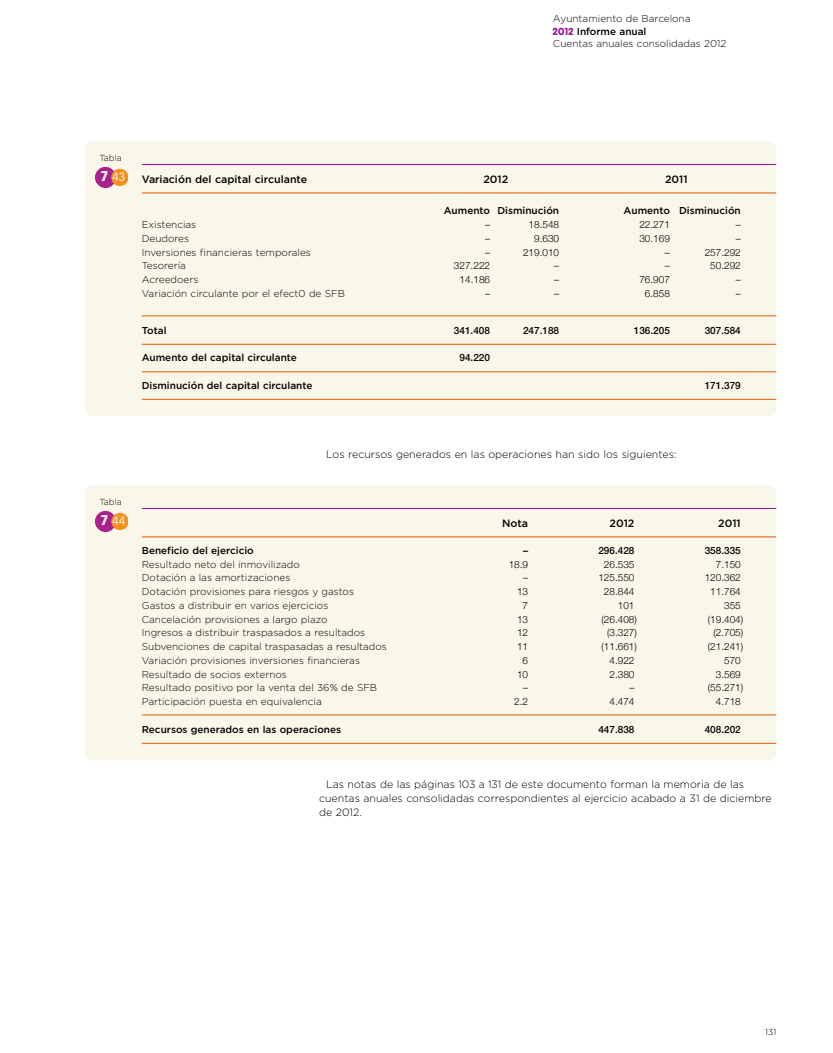
<style>
.page{position:relative;width:833px;height:1053px;background:#fff}
.page>*{position:absolute;margin:0;border:0;box-sizing:border-box;transform-origin:0 0}
.t1{font:100 12.12px "VAG Rounded";color:#fff}
.t2{font:300 10.62px/13.8px "Gotham";color:#000}
.t3{font:500 10.62px "Gotham";color:#000}
.t4{font:300 10px/12.5px "Gotham";color:#000}
.t5{font:300 10px "Helvetica Neue";color:#000}
.t6{font:500 10px "Gotham";color:#000}
.t7{font:500 10px "Helvetica Neue";color:#000}
.t8{font:300 8.75px "Gotham";color:#000}
.s1{font-family:"VAG Rounded";font-weight:900;color:#9b1798}
.s2{font-weight:500}
.s3{font-family:"Abadi";font-weight:800;font-stretch:condensed;font-size:15px}
</style>
<div class="page">
<div style="left:85px;top:141px;width:691px;height:275px;background:#f9f7ea;border-radius:7px"></div>
<hr style="left:142px;top:164px;width:634px;height:1px;background:#9b1798">
<hr style="left:142px;top:192px;width:634px;height:1px;background:#e35c00">
<hr style="left:142px;top:315px;width:634px;height:1px;background:#e35c00">
<hr style="left:142px;top:344px;width:634px;height:1px;background:#e35c00">
<hr style="left:142px;top:371px;width:634px;height:1px;background:#e35c00">
<hr style="left:142px;top:399px;width:634px;height:1px;background:#e35c00">
<div style="left:95px;top:167px;width:21px;height:20px;background:#a9218e;border-radius:50%"></div>
<div style="left:95px;top:167px;width:21px;height:20px;border:1px solid #a9218e;border-radius:50%"></div>
<div style="left:112px;top:169px;width:15px;height:16px;background:#f68e1e;border-radius:50%"></div>
<div style="left:112px;top:169px;width:15px;height:17px;border:1px solid #f68e1e;border-radius:50%"></div>
<div style="left:85px;top:485px;width:691px;height:275px;background:#f9f7ea;border-radius:7px"></div>
<hr style="left:142px;top:508px;width:634px;height:1px;background:#9b1798">
<hr style="left:142px;top:536px;width:634px;height:1px;background:#e35c00">
<hr style="left:142px;top:714px;width:634px;height:1px;background:#e35c00">
<hr style="left:142px;top:742px;width:634px;height:1px;background:#e35c00">
<div style="left:95px;top:511px;width:21px;height:20px;background:#a9218e;border-radius:50%"></div>
<div style="left:95px;top:511px;width:21px;height:20px;border:1px solid #a9218e;border-radius:50%"></div>
<div style="left:112px;top:513px;width:15px;height:16px;background:#f68e1e;border-radius:50%"></div>
<div style="left:112px;top:513px;width:15px;height:16px;border:1px solid #f68e1e;border-radius:50%"></div>
<p class="t4" style="left:553px;top:12px;width:175px">Ayuntamiento de Barcelona<br><span class="s1">2012</span> <span class="s2">Informe anual<br></span>Cuentas anuales consolidadas 2012</p>
<p class="t8" style="left:99px;top:153px;width:24px">Tabla</p>
<p class="t1" style="left:101px;top:171px;width:26px"><span class="s3">7</span> 43</p>
<p class="t3" style="left:142px;top:173px;width:167px">Variación del capital circulante</p>
<p class="t3" style="left:483px;top:173px;width:26px">2012</p>
<p class="t3" style="left:665px;top:173px;width:24px">2011</p>
<p class="t6" style="left:444px;top:205px;width:117px">Aumento Disminución</p>
<p class="t6" style="left:623px;top:205px;width:119px">Aumento Disminución</p>
<p class="t4" style="left:142px;top:218px;width:56px">Existencias</p>
<p class="t5" style="left:485px;top:218px;width:6px">–</p>
<p class="t5" style="left:528px;top:218px;width:32px">18.548</p>
<p class="t5" style="left:639px;top:218px;width:32px">22.271</p>
<p class="t5" style="left:736px;top:218px;width:6px">–</p>
<p class="t4" style="left:142px;top:232px;width:49px">Deudores</p>
<p class="t5" style="left:485px;top:232px;width:6px">–</p>
<p class="t5" style="left:534px;top:232px;width:27px">9.630</p>
<p class="t5" style="left:639px;top:232px;width:32px">30.169</p>
<p class="t5" style="left:736px;top:232px;width:6px">–</p>
<p class="t4" style="left:142px;top:246px;width:171px">Inversiones financieras temporales</p>
<p class="t5" style="left:485px;top:246px;width:6px">–</p>
<p class="t5" style="left:523px;top:246px;width:38px">219.010</p>
<p class="t5" style="left:665px;top:246px;width:6px">–</p>
<p class="t5" style="left:704px;top:246px;width:38px">257.292</p>
<p class="t4" style="left:142px;top:260px;width:46px">Tesorería</p>
<p class="t5" style="left:454px;top:260px;width:38px">327.222</p>
<p class="t5" style="left:554px;top:260px;width:6px">–</p>
<p class="t5" style="left:665px;top:260px;width:6px">–</p>
<p class="t5" style="left:710px;top:260px;width:32px">50.292</p>
<p class="t4" style="left:142px;top:273px;width:58px">Acreedoers</p>
<p class="t5" style="left:459px;top:273px;width:32px">14.186</p>
<p class="t5" style="left:554px;top:273px;width:6px">–</p>
<p class="t5" style="left:639px;top:273px;width:32px">76.907</p>
<p class="t5" style="left:736px;top:273px;width:6px">–</p>
<p class="t4" style="left:142px;top:287px;width:205px">Variación circulante por el efect0 de SFB</p>
<p class="t5" style="left:485px;top:287px;width:6px">–</p>
<p class="t5" style="left:554px;top:287px;width:6px">–</p>
<p class="t5" style="left:645px;top:287px;width:27px">6.858</p>
<p class="t5" style="left:736px;top:287px;width:6px">–</p>
<p class="t6" style="left:142px;top:324px;width:26px">Total</p>
<p class="t7" style="left:454px;top:327px;width:38px">341.408</p>
<p class="t7" style="left:523px;top:327px;width:38px">247.188</p>
<p class="t7" style="left:634px;top:327px;width:38px">136.205</p>
<p class="t7" style="left:704px;top:327px;width:38px">307.584</p>
<p class="t6" style="left:142px;top:352px;width:157px">Aumento del capital circulante</p>
<p class="t7" style="left:459px;top:354px;width:32px">94.220</p>
<p class="t6" style="left:142px;top:379px;width:172px">Disminución del capital circulante</p>
<p class="t7" style="left:704px;top:382px;width:38px">171.379</p>
<p class="t8" style="left:99px;top:496px;width:24px">Tabla</p>
<p class="t1" style="left:101px;top:515px;width:26px"><span class="s3">7</span> 44</p>
<p class="t2" style="left:326px;top:447px;width:352px">Los recursos generados en las operaciones han sido los siguientes:</p>
<p class="t3" style="left:502px;top:516px;width:27px">Nota</p>
<p class="t3" style="left:609px;top:516px;width:26px">2012</p>
<p class="t3" style="left:718px;top:516px;width:24px">2011</p>
<p class="t6" style="left:142px;top:544px;width:114px">Beneficio del ejercicio</p>
<p class="t7" style="left:523px;top:546px;width:6px">–</p>
<p class="t7" style="left:598px;top:546px;width:38px">296.428</p>
<p class="t7" style="left:704px;top:546px;width:38px">358.335</p>
<p class="t4" style="left:142px;top:558px;width:160px">Resultado neto del inmovilizado</p>
<p class="t5" style="left:508px;top:558px;width:21px">18.9</p>
<p class="t5" style="left:604px;top:558px;width:32px">26.535</p>
<p class="t5" style="left:716px;top:558px;width:27px">7.150</p>
<p class="t4" style="left:142px;top:571px;width:150px">Dotación a las amortizaciones</p>
<p class="t5" style="left:523px;top:571px;width:6px">–</p>
<p class="t5" style="left:598px;top:571px;width:38px">125.550</p>
<p class="t5" style="left:704px;top:571px;width:38px">120.362</p>
<p class="t4" style="left:142px;top:585px;width:214px">Dotación provisiones para riesgos y gastos</p>
<p class="t5" style="left:517px;top:585px;width:13px">13</p>
<p class="t5" style="left:604px;top:585px;width:32px">28.844</p>
<p class="t5" style="left:710px;top:585px;width:32px">11.764</p>
<p class="t4" style="left:142px;top:599px;width:188px">Gastos a distribuir en varios ejercicios</p>
<p class="t5" style="left:522px;top:599px;width:7px">7</p>
<p class="t5" style="left:618px;top:599px;width:18px">101</p>
<p class="t5" style="left:724px;top:599px;width:18px">355</p>
<p class="t4" style="left:142px;top:613px;width:187px">Cancelación provisiones a largo plazo</p>
<p class="t5" style="left:517px;top:613px;width:13px">13</p>
<p class="t5" style="left:601px;top:613px;width:37px">(26.408)</p>
<p class="t5" style="left:708px;top:613px;width:37px">(19.404)</p>
<p class="t4" style="left:142px;top:626px;width:225px">Ingresos a distribuir traspasados a resultados</p>
<p class="t5" style="left:517px;top:626px;width:13px">12</p>
<p class="t5" style="left:607px;top:626px;width:31px">(3.327)</p>
<p class="t5" style="left:713px;top:626px;width:31px">(2.705)</p>
<p class="t4" style="left:142px;top:640px;width:246px">Subvenciones de capital traspasadas a resultados</p>
<p class="t5" style="left:517px;top:640px;width:13px">11</p>
<p class="t5" style="left:601px;top:640px;width:37px">(11.661)</p>
<p class="t5" style="left:708px;top:640px;width:37px">(21.241)</p>
<p class="t4" style="left:142px;top:654px;width:220px">Variación provisiones inversiones financieras</p>
<p class="t5" style="left:522px;top:654px;width:7px">6</p>
<p class="t5" style="left:609px;top:654px;width:27px">4.922</p>
<p class="t5" style="left:724px;top:654px;width:18px">570</p>
<p class="t4" style="left:142px;top:668px;width:146px">Resultado de socios externos</p>
<p class="t5" style="left:517px;top:668px;width:13px">10</p>
<p class="t5" style="left:609px;top:668px;width:27px">2.380</p>
<p class="t5" style="left:716px;top:668px;width:27px">3.569</p>
<p class="t4" style="left:142px;top:681px;width:237px">Resultado positivo por la venta del 36% de SFB</p>
<p class="t5" style="left:523px;top:681px;width:6px">–</p>
<p class="t5" style="left:629px;top:681px;width:6px">–</p>
<p class="t5" style="left:708px;top:681px;width:37px">(55.271)</p>
<p class="t4" style="left:142px;top:695px;width:181px">Participación puesta en equivalencia</p>
<p class="t5" style="left:514px;top:695px;width:15px">2.2</p>
<p class="t5" style="left:609px;top:695px;width:27px">4.474</p>
<p class="t5" style="left:716px;top:695px;width:27px">4.718</p>
<p class="t6" style="left:142px;top:723px;width:201px">Recursos generados en las operaciones</p>
<p class="t7" style="left:598px;top:725px;width:38px">447.838</p>
<p class="t7" style="left:704px;top:725px;width:38px">408.202</p>
<p class="t2" style="left:319px;top:777px;width:454px;text-indent:7px">Las notas de las páginas 103 a 131 de este documento forman la memoria de las cuentas anuales consolidadas correspondientes al ejercicio acabado a 31 de diciembre de 2012.</p>
<p class="t8" style="left:765px;top:1026px;width:13px">131</p>
</div>
